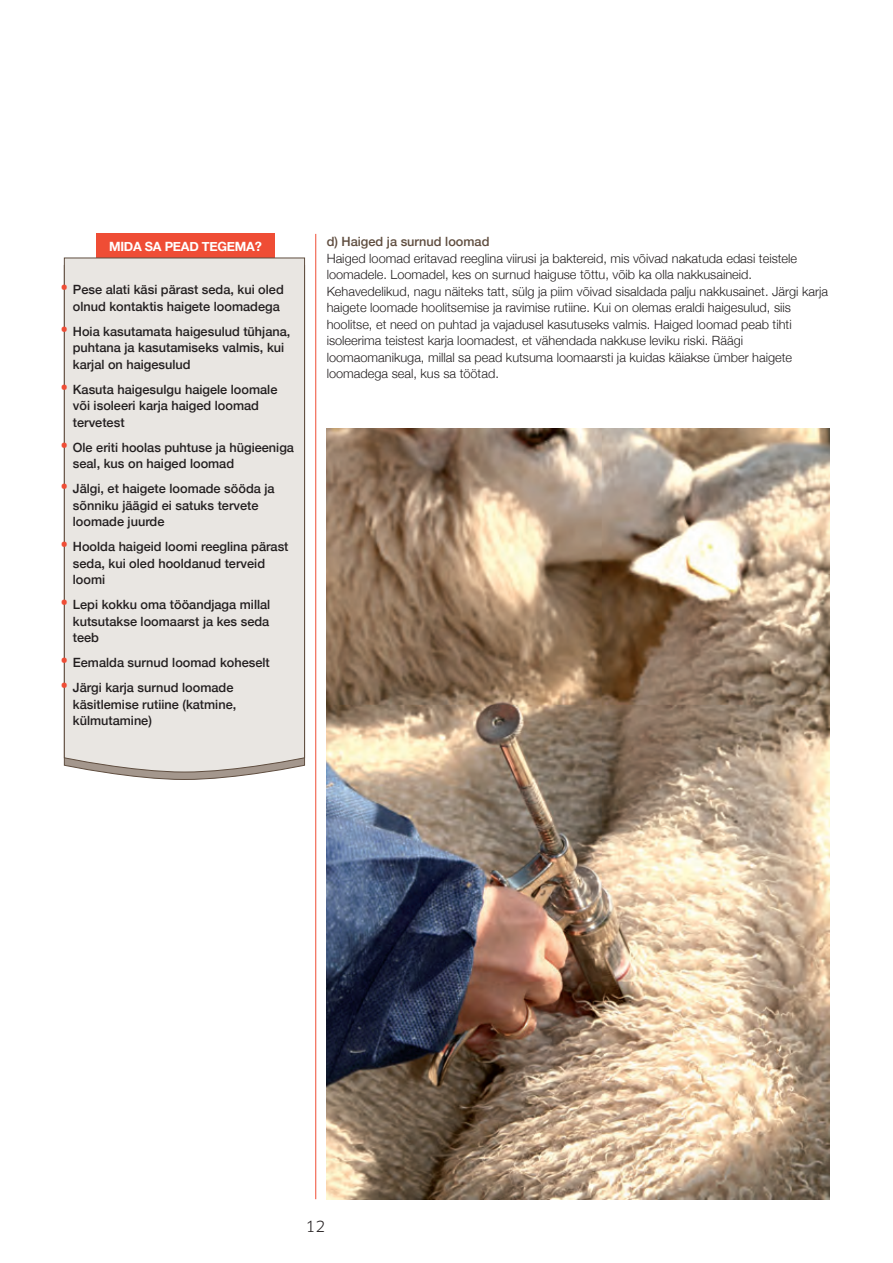
<style>
.page{position:relative;width:893px;height:1263px;background:#fff}
.page>*{position:absolute;margin:0;border:0;box-sizing:border-box;transform-origin:0 0}
.t1{font:15px "Clan";color:#231f20}
.t2{font:500 12.75px/16.5px "Helvetica Neue";color:#231f20}
.t3{font:300 12.75px/16.5px "Helvetica Neue";color:#231f20}
.t4{font:500 12.75px "Helvetica Neue";color:#5f4d3f}
.t5{font:700 12.75px "Helvetica Neue";letter-spacing:-.02em;color:#fff}
.s1{font-family:"Clan";font-weight:400;font-size:21px;color:#ef4d35}
</style>
<div class="page">
<hr style="left:315px;top:234px;width:1px;height:965px;background:#ef4d35">
<img style="left:327px;top:429px;width:503px;height:770px">
<div style="left:96px;top:234px;width:179px;height:24px;background:#ef4d35"></div>
<div style="left:64px;top:258px;width:241px;height:514px;background:#e9e6e2"></div>
<p class="t5" style="left:109px;top:236px;width:154px">MIDA SA PEAD TEGEMA?</p>
<p class="t2" style="left:73px;top:280px;width:212px;text-indent:-13px"><span class="s1">•</span> Pese alati käsi pärast seda, kui oled olnud kontaktis haigete loomadega</p>
<p class="t2" style="left:73px;top:322px;width:219px;text-indent:-13px"><span class="s1">•</span> Hoia kasutamata haigesulud tühjana, puhtana ja kasutamiseks valmis, kui karjal on haigesulud</p>
<p class="t2" style="left:73px;top:380px;width:206px;text-indent:-13px"><span class="s1">•</span> Kasuta haigesulgu haigele loomale või isoleeri karja haiged loomad tervetest</p>
<p class="t2" style="left:73px;top:438px;width:223px;text-indent:-13px"><span class="s1">•</span> Ole eriti hoolas puhtuse ja hügieeniga seal, kus on haiged loomad</p>
<p class="t2" style="left:73px;top:479px;width:203px;text-indent:-13px"><span class="s1">•</span> Jälgi, et haigete loomade sööda ja sõnniku jäägid ei satuks tervete loomade juurde</p>
<p class="t2" style="left:73px;top:537px;width:217px;text-indent:-13px"><span class="s1">•</span> Hoolda haigeid loomi reeglina pärast seda, kui oled hooldanud terveid loomi</p>
<p class="t2" style="left:73px;top:595px;width:199px;text-align:justify;text-indent:-13px"><span class="s1">•</span> Lepi kokku oma tööandjaga millal kutsutakse loomaarst ja kes seda teeb</p>
<p class="t2" style="left:60px;top:653px;width:211px"><span class="s1">•</span> Eemalda surnud loomad koheselt</p>
<p class="t2" style="left:73px;top:678px;width:165px;text-indent:-13px"><span class="s1">•</span> Järgi karja surnud loomade käsitlemise rutiine (katmine, külmutamine)</p>
<p class="t4" style="left:327px;top:231px;width:164px">d) Haiged ja surnud loomad</p>
<p class="t3" style="left:327px;top:249px;width:503px">Haiged loomad eritavad reeglina viirusi ja baktereid, mis võivad nakatuda edasi teistele loomadele. Loomadel, kes on surnud haiguse tõttu, võib ka olla nakkusaineid.<br>Kehavedelikud, nagu näiteks tatt, sülg ja piim võivad sisaldada palju nakkusainet. Järgi karja haigete loomade hoolitsemise ja ravimise rutiine. Kui on olemas eraldi haigesulud, siis hoolitse, et need on puhtad ja vajadusel kasutuseks valmis. Haiged loomad peab tihti isoleerima teistest karja loomadest, et vähendada nakkuse leviku riski. Räägi loomaomanikuga, millal sa pead kutsuma loomaarsti ja kuidas käiakse ümber haigete loomadega seal, kus sa töötad.</p>
<p class="t1" style="left:306px;top:1217px;width:21px">12</p>
</div>
